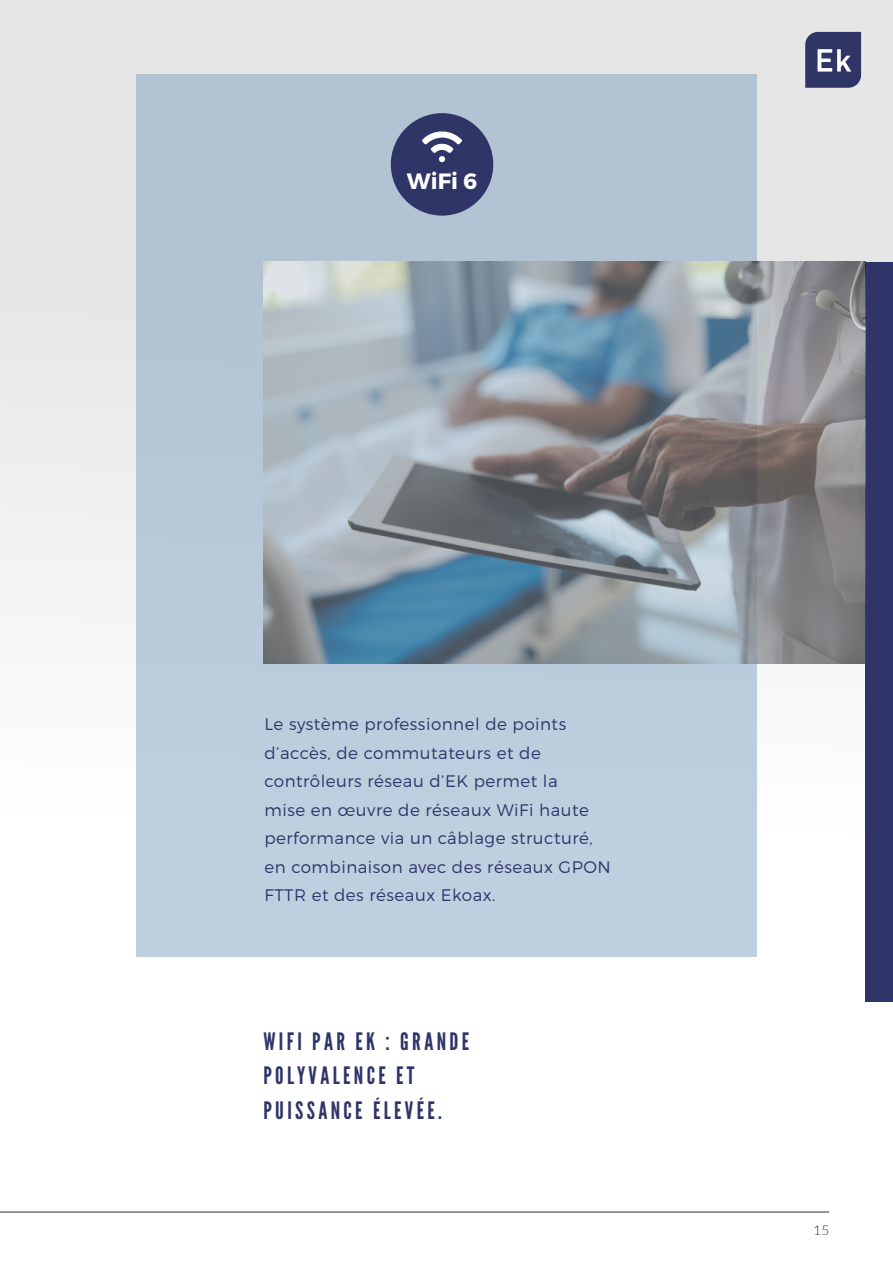
<style>
.page{position:relative;width:893px;height:1263px;background:#fff}
.page>*{position:absolute;margin:0;border:0;box-sizing:border-box;transform-origin:0 0}
.t1{font:24px/34.5px "League Gothic";letter-spacing:.14em;color:#2f3569}
.t2{font:700 22.2px "Montserrat";color:#fff}
.t3{font:300 16.65px/28.5px "Montserrat";letter-spacing:.03em;color:#2f3569}
.t4{font:300 13.5px "Lato";color:#312e29}
</style>
<div class="page">
<div style="left:0;top:0;width:893px;height:880px;background:linear-gradient(to bottom,#e0e0e0,#fefefe)"></div>
<hr style="left:0;top:1212px;width:829px;height:1px;background:#312e29">
<div style="left:865px;top:262px;width:28px;height:739px;background:#2f3569"></div>
<svg style="left:805px;top:32px;width:56px;height:56px;background:#4c507c"></svg>
<div style="left:136px;top:74px;width:620px;height:883px;background:#bcd"></div>
<img style="left:263px;top:262px;width:602px;height:401px">
<div style="left:391px;top:113px;width:102px;height:103px;background:#303568;border-radius:50%"></div>
<svg style="left:422px;top:131px;width:40px;height:31px"></svg>
<h2 class="t2" style="left:407px;top:168px;width:72px">WiFi 6</h2>
<p class="t3" style="left:264px;top:710px;width:348px">Le système professionnel de points d’accès, de commutateurs et de contrôleurs réseau d’EK permet la<br>mise en œuvre de réseaux WiFi haute performance via un câblage structuré, en combinaison avec des réseaux GPON FTTR et des réseaux Ekoax.</p>
<h1 class="t1" style="left:263px;top:1024px;width:207px">WIFI PAR EK : GRANDE<br>POLYVALENCE ET<br>PUISSANCE ÉLEVÉE.</h1>
<p class="t4" style="left:813px;top:1220px;width:17px">15</p>
</div>
